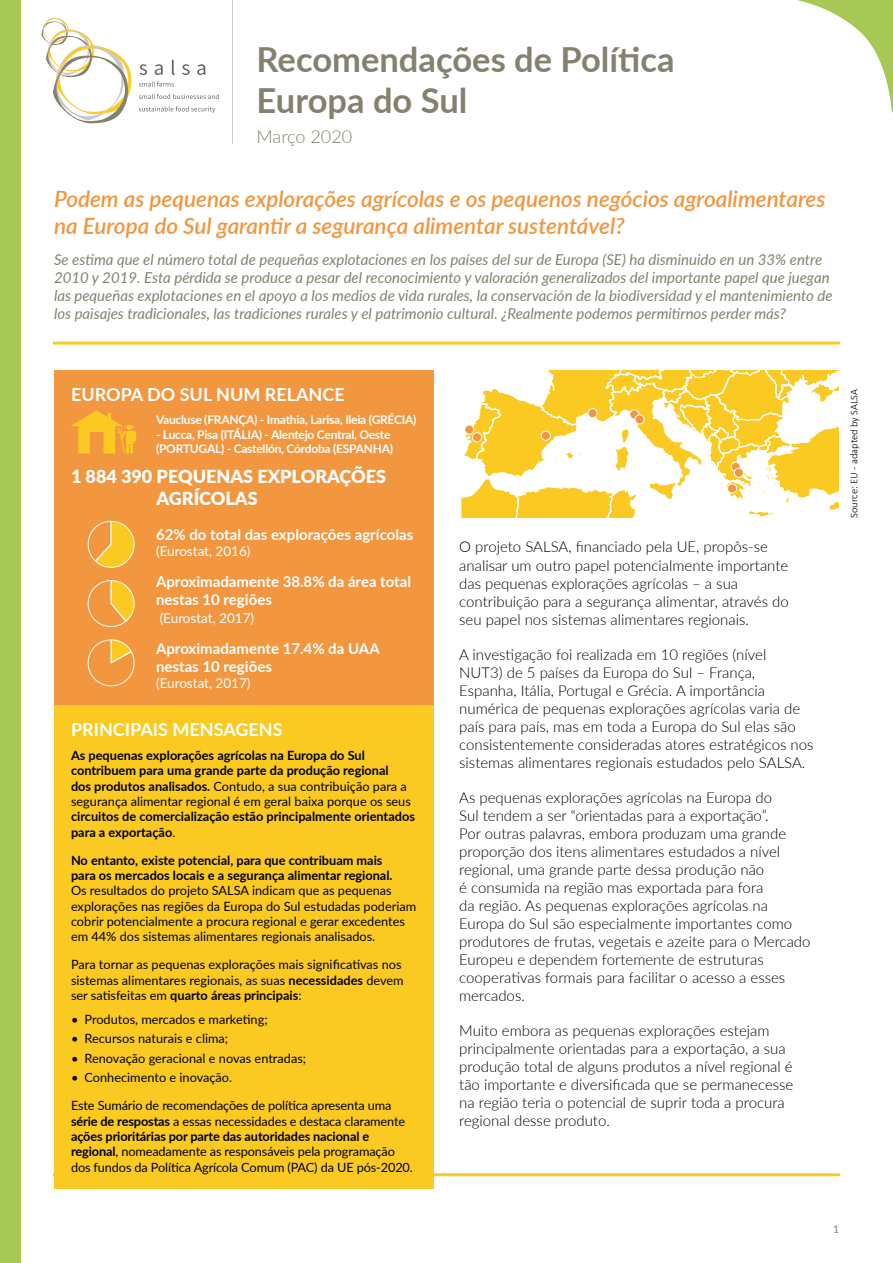
<style>
.page{position:relative;width:893px;height:1263px;background:#fff}
.page>*{position:absolute;margin:0;border:0;box-sizing:border-box;transform-origin:0 0}
.t1{font:700 34.5px/41.4px "Lato";color:#84816f}
.t2{font:italic 600 22.5px/27px "Lato";color:#f2963f}
.t3{font:700 18px "Lato";color:#fff}
.t4{font:900 18px/21.6px "Lato";color:#fff}
.t5{font:300 18px "Lato";color:#84816f}
.t6{font:300 15px/18px "Lato";color:#000}
.t7{font:italic 15px/18px "Lato";color:#84816f}
.t8{font:700 15px/18px "Lato";color:#fff}
.t9{font:13.5px "Lato";color:#fff}
.t10{font:12.75px/15.3px "Lato";color:#000}
.t11{font:700 12.75px/15.3px "Lato";color:#000}
.t12{font:700 12px/14.4px "Lato";letter-spacing:-.02em;color:#fff}
.t13{font:300 10.5px "Calibri";color:#000}
.t14{font:10.5px "Lato";color:#84816f}
.s1{font-weight:400}
.s2{font-weight:700}
</style>
<div class="page">
<svg style="left:798px;top:0;width:95px;height:113px"></svg>
<div style="left:0;top:0;width:21px;height:1263px;background:#a8c855"></div>
<hr style="left:54px;top:1173px;width:785px;height:3px;background:#faca22">
<div style="left:54px;top:370px;width:380px;height:335px;background:#f2963f"></div>
<div style="left:54px;top:705px;width:380px;height:483px;background:#faca22"></div>
<svg style="left:461px;top:370px;width:378px;height:149px"></svg>
<hr style="left:54px;top:342px;width:785px;height:3px;background:#faca22">
<hr style="left:232px;top:0;width:1px;height:144px;background:#cacac9">
<svg style="left:41px;top:18px;width:91px;height:106px"></svg>
<svg style="left:139px;top:81px;width:35px;height:6px"></svg>
<svg style="left:139px;top:94px;width:80px;height:5px"></svg>
<svg style="left:139px;top:106px;width:76px;height:7px"></svg>
<svg style="left:139px;top:64px;width:8px;height:11px"></svg>
<svg style="left:155px;top:64px;width:8px;height:11px"></svg>
<svg style="left:172px;top:60px;width:3px;height:15px"></svg>
<svg style="left:182px;top:64px;width:8px;height:11px"></svg>
<svg style="left:197px;top:64px;width:8px;height:11px"></svg>
<svg style="left:71px;top:410px;width:65px;height:44px"></svg>
<svg style="left:87px;top:520px;width:48px;height:48px"></svg>
<svg style="left:87px;top:580px;width:48px;height:48px"></svg>
<svg style="left:87px;top:639px;width:48px;height:48px"></svg>
<div style="left:472px;top:433px;width:10px;height:9px;background:#f2963f;border-radius:50%"></div>
<div style="left:472px;top:432px;width:10px;height:10px;border:1px solid #fff;border-radius:50%"></div>
<div style="left:465px;top:425px;width:9px;height:9px;background:#f2963f;border-radius:50%"></div>
<div style="left:464px;top:425px;width:10px;height:9px;border:1px solid #fff;border-radius:50%"></div>
<div style="left:541px;top:431px;width:9px;height:9px;background:#f2963f;border-radius:50%"></div>
<div style="left:541px;top:431px;width:10px;height:10px;border:1px solid #fff;border-radius:50%"></div>
<div style="left:588px;top:409px;width:9px;height:9px;background:#f2963f;border-radius:50%"></div>
<div style="left:588px;top:408px;width:10px;height:10px;border:1px solid #fff;border-radius:50%"></div>
<div style="left:630px;top:410px;width:9px;height:9px;background:#f2963f;border-radius:50%"></div>
<div style="left:629px;top:409px;width:10px;height:10px;border:1px solid #fff;border-radius:50%"></div>
<div style="left:635px;top:415px;width:9px;height:9px;background:#f2963f;border-radius:50%"></div>
<div style="left:635px;top:414px;width:9px;height:10px;border:1px solid #fff;border-radius:50%"></div>
<div style="left:727px;top:484px;width:10px;height:9px;background:#f2963f;border-radius:50%"></div>
<div style="left:727px;top:483px;width:10px;height:10px;border:1px solid #fff;border-radius:50%"></div>
<svg style="left:731px;top:462px;width:9px;height:9px"></svg>
<div style="left:731px;top:462px;width:10px;height:10px;border:1px solid #fff;border-radius:50%"></div>
<div style="left:734px;top:468px;width:9px;height:9px;background:#f2963f;border-radius:50%"></div>
<div style="left:734px;top:468px;width:10px;height:10px;border:1px solid #fff;border-radius:50%"></div>
<h1 class="t1" style="left:257px;top:37px;width:420px">Recomendações de Política<br>Europa do Sul</h1>
<p class="t5" style="left:257px;top:124px;width:97px">Março 2020</p>
<h2 class="t2" style="left:54px;top:185px;width:773px">Podem as pequenas explorações agrícolas e os pequenos negócios agroalimentares na Europa do Sul garantir a segurança alimentar sustentável?</h2>
<p class="t7" style="left:54px;top:250px;width:780px">Se estima que el número total de pequeñas explotaciones en los países del sur de Europa (SE) ha disminuido en un 33% entre 2010 y 2019. Esta pérdida se produce a pesar del reconocimiento y valoración generalizados del importante papel que juegan las pequeñas explotaciones en el apoyo a los medios de vida rurales, la conservación de la biodiversidad y el mantenimiento de los paisajes tradicionales, las tradiciones rurales y el patrimonio cultural. ¿Realmente podemos permitirnos perder más?</p>
<p class="t3" style="left:71px;top:382px;width:275px">EUROPA DO SUL NUM RELANCE</p>
<p class="t12" style="left:156px;top:412px;width:262px">Vaucluse (FRANÇA) - Imathia, Larisa, Ileia (GRÉCIA)</p>
<p class="t12" style="left:156px;top:427px;width:239px">- Lucca, Pisa (ITÁLIA) - Alentejo Central, Oeste (PORTUGAL) - Castellón, Córdoba (ESPANHA)</p>
<p class="t4" style="left:157px;top:465px;width:231px;text-indent:-86px">1 884 390 PEQUENAS EXPLORAÇÕES<br>AGRÍCOLAS</p>
<p class="t8" style="left:156px;top:525px;width:259px">62% do total das explorações agrícolas</p>
<p class="t9" style="left:156px;top:541px;width:96px">(Eurostat, 2016)</p>
<p class="t8" style="left:156px;top:572px;width:257px">Aproximadamente 38.8% da área total nestas 10 regiões</p>
<p class="t9" style="left:160px;top:608px;width:96px">(Eurostat, 2017)</p>
<p class="t8" style="left:156px;top:638px;width:225px">Aproximadamente 17.4% da UAA nestas 10 regiões</p>
<p class="t9" style="left:156px;top:673px;width:96px">(Eurostat, 2017)</p>
<p class="t3" style="left:71px;top:716px;width:213px">PRINCIPAIS MENSAGENS</p>
<p class="t11" style="left:71px;top:747px;width:341px">As pequenas explorações agrícolas na Europa do Sul contribuem para uma grande parte da produção regional dos produtos analisados. <span class="s1">Contudo, a sua contribuição para a segurança alimentar regional é em geral baixa porque os seus</span></p>
<p class="t11" style="left:71px;top:808px;width:345px">circuitos de comercialização estão principalmente orientados para a exportação<span class="s1">.</span></p>
<p class="t11" style="left:71px;top:852px;width:323px">No entanto, existe potencial, para que contribuam mais para os mercados locais e a segurança alimentar regional.</p>
<p class="t10" style="left:71px;top:882px;width:347px">Os resultados do projeto SALSA indicam que as pequenas explorações nas regiões da Europa do Sul estudadas poderiam cobrir potencialmente a procura regional e gerar excedentes em 44% dos sistemas alimentares regionais analisados.</p>
<p class="t10" style="left:71px;top:956px;width:334px">Para tornar as pequenas explorações mais significativas nos sistemas alimentares regionais, as suas <span class="s2">necessidades</span> devem ser satisfeitas em <span class="s2">quarto áreas principais</span>:</p>
<p class="t10" style="left:71px;top:1011px;width:198px">• Produtos, mercados e marketing;</p>
<p class="t10" style="left:71px;top:1030px;width:159px">• Recursos naturais e clima;</p>
<p class="t10" style="left:71px;top:1050px;width:237px">• Renovação geracional e novas entradas;</p>
<p class="t10" style="left:71px;top:1069px;width:163px">• Conhecimento e inovação.</p>
<p class="t10" style="left:71px;top:1097px;width:343px">Este Sumário de recomendações de política apresenta uma <span class="s2">série de respostas</span> a essas necessidades e destaca claramente <span class="s2">ações prioritárias por parte das autoridades nacional e regional</span>, nomeadamente as responsáveis pela programação dos fundos da Política Agrícola Comum (PAC) da UE pós-2020.</p>
<p class="t6" style="left:459px;top:537px;width:331px">O projeto SALSA, financiado pela UE, propôs-se analisar um outro papel potencialmente importante das pequenas explorações agrícolas – a sua contribuição para a segurança alimentar, através do seu papel nos sistemas alimentares regionais.</p>
<p class="t6" style="left:459px;top:645px;width:356px">A investigação foi realizada em 10 regiões (nível NUT3) de 5 países da Europa do Sul – França, Espanha, Itália, Portugal e Grécia. A importância numérica de pequenas explorações agrícolas varia de país para país, mas em toda a Europa do Sul elas são consistentemente consideradas atores estratégicos nos sistemas alimentares regionais estudados pelo SALSA.</p>
<p class="t6" style="left:459px;top:788px;width:353px">As pequenas explorações agrícolas na Europa do<br>Sul tendem a ser “orientadas para a exportação”.<br>Por outras palavras, embora produzam uma grande proporção dos itens alimentares estudados a nível regional, uma grande parte dessa produção não<br>é consumida na região mas exportada para fora<br>da região. As pequenas explorações agrícolas na Europa do Sul são especialmente importantes como produtores de frutas, vegetais e azeite para o Mercado Europeu e dependem fortemente de estruturas cooperativas formais para facilitar o acesso a esses mercados.</p>
<p class="t6" style="left:459px;top:1021px;width:336px">Muito embora as pequenas explorações estejam principalmente orientadas para a exportação, a sua produção total de alguns produtos a nível regional é tão importante e diversificada que se permanecesse na região teria o potencial de suprir toda a procura regional desse produto.</p>
<p class="t13" style="left:847px;top:518px;width:130px;rotate:-90deg">Source: EU - adapted by SALSA</p>
<p class="t14" style="left:833px;top:1222px;width:8px">1</p>
</div>
